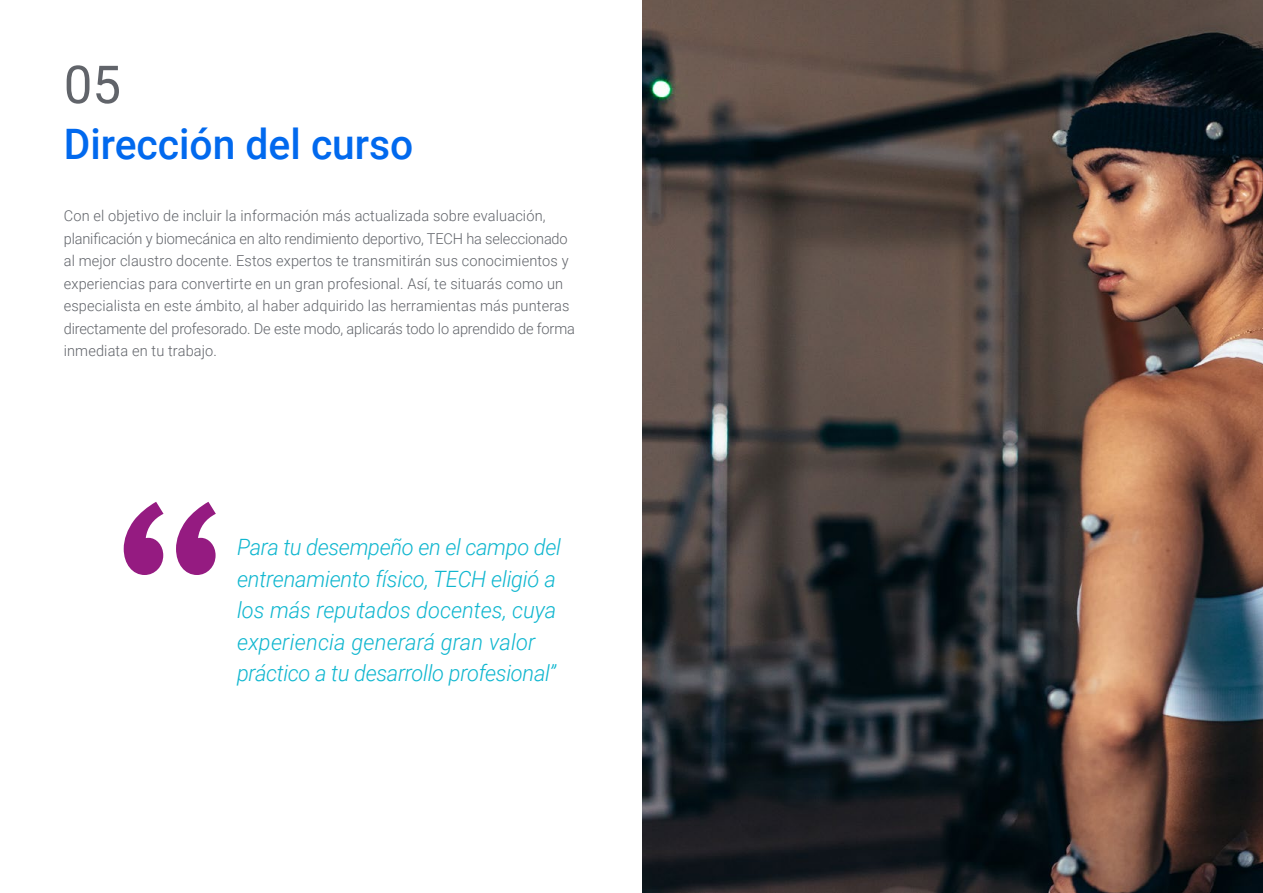
<style>
.page{position:relative;width:1263px;height:893px;background:#fff}
.page>*{position:absolute;margin:0;border:0;box-sizing:border-box;transform-origin:0 0}
.t1{font:52.5px "Roboto";color:#61646a}
.t2{font:500 42px "Roboto";color:#0169ee}
.t3{font:italic 300 22.5px/31.5px "Roboto";letter-spacing:-.01em;color:#0fb6cf}
.t4{font:300 15px/22.5px "Roboto";letter-spacing:.01em;color:#61646a}
</style>
<div class="page">
<img style="left:642px;top:0;width:621px;height:893px">
<svg style="left:124px;top:502px;width:92px;height:73px"></svg>
<h1 class="t1" style="left:64px;top:48px;width:59px">05</h1>
<h2 class="t2" style="left:64px;top:115px;width:351px">Dirección del curso</h2>
<p class="t4" style="left:64px;top:204px;width:513px">Con el objetivo de incluir la información más actualizada sobre evaluación, planificación y biomecánica en alto rendimiento deportivo, TECH ha seleccionado al mejor claustro docente. Estos expertos te transmitirán sus conocimientos y experiencias para convertirte en un gran profesional. Así, te situarás como un especialista en este ámbito, al haber adquirido las herramientas más punteras directamente del profesorado. De este modo, aplicarás todo lo aprendido de forma inmediata en tu trabajo.</p>
<h3 class="t3" style="left:237px;top:531px;width:325px">Para tu desempeño en el campo del entrenamiento físico, TECH eligió a los más reputados docentes, cuya experiencia generará gran valor práctico a tu desarrollo profesional”</h3>
</div>
